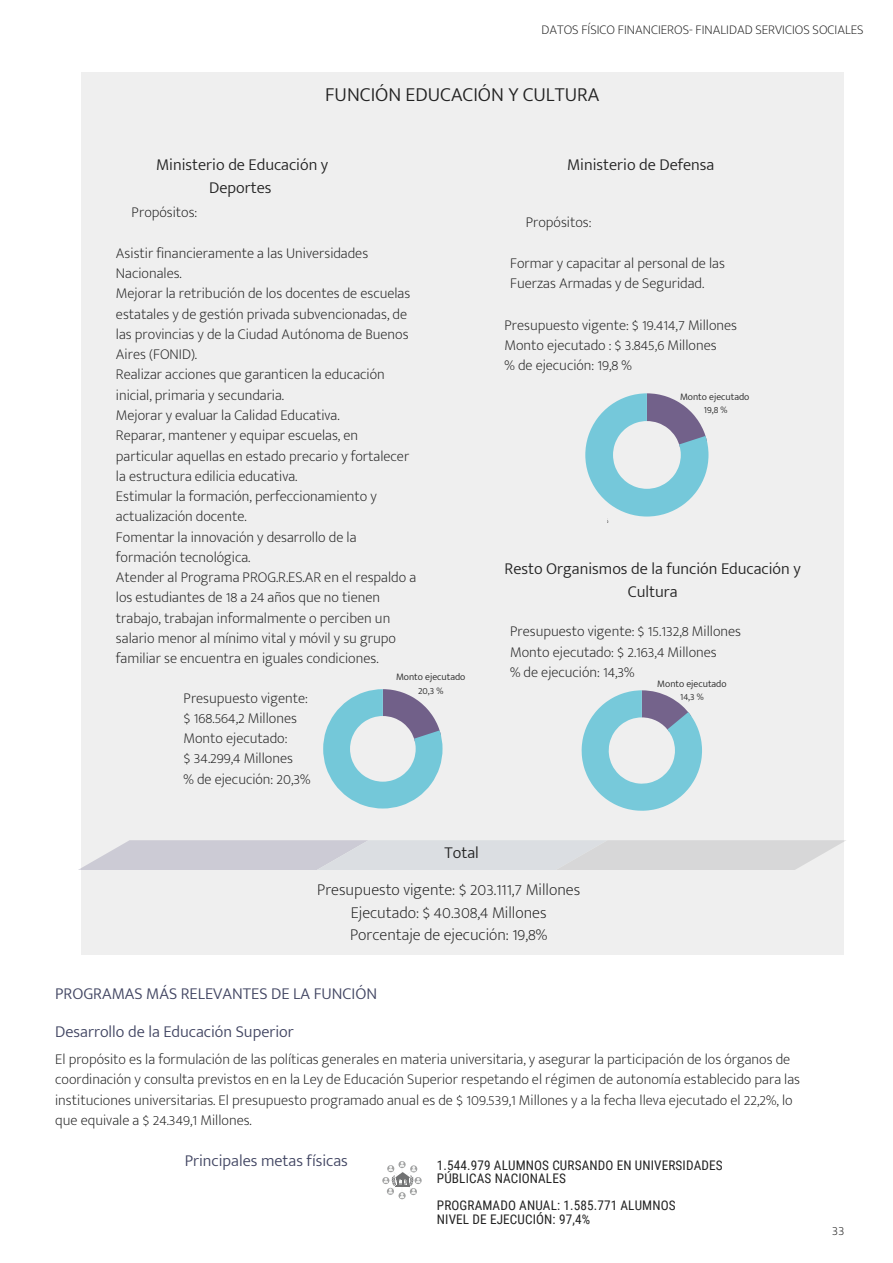
<style>
.page{position:relative;width:893px;height:1263px;background:#fff}
.page>*{position:absolute;margin:0;border:0;box-sizing:border-box;transform-origin:0 0}
.t1{font:300 19.8px "Mukta Mahee";color:#222}
.t2{font:300 16.5px/22.5px "Mukta Mahee";color:#222;text-align:center}
.t3{font:200 16.5px/22.5px "Mukta Mahee";color:#222;text-align:center}
.t4{font:300 16.5px "Mukta Mahee";color:#414562}
.t5{font:200 14.85px/20.2px "Mukta Mahee";color:#222}
.t6{font:13.2px/13.5px "Roboto Condensed";letter-spacing:.01em;color:#222}
.t7{font:200 13.2px "Mukta Mahee";color:#222}
.t8{font:300 9.9px/13.5px "Mukta Mahee";color:#222;text-align:center}
.t9{font:6.3px "Arimo";color:#222}
.t10{font:5.85px "Arimo";color:#222}
</style>
<div class="page">
<div style="left:81px;top:72px;width:762px;height:883px;background:#efefef"></div>
<svg style="left:585px;top:393px;width:123px;height:123px"></svg>
<svg style="left:323px;top:689px;width:119px;height:119px"></svg>
<svg style="left:581px;top:690px;width:121px;height:121px"></svg>
<svg style="left:80px;top:840px;width:766px;height:29px;background:#d6d7db"></svg>
<div style="left:398px;top:1192px;width:8px;height:7px;background:#aeaeae;border-radius:50%"></div>
<svg style="left:384px;top:1161px;width:36px;height:37px"></svg>
<div style="left:325px;top:803px;width:27px;height:27px;background:#efefef"></div>
<div style="left:420px;top:672px;width:27px;height:27px;background:#efefef"></div>
<div style="left:667px;top:667px;width:27px;height:27px;background:#efefef"></div>
<div style="left:580px;top:512px;width:27px;height:27px;background:#efefef"></div>
<div style="left:685px;top:373px;width:27px;height:27px;background:#efefef"></div>
<p class="t7" style="left:541px;top:22px;width:324px">DATOS FÍSICO FINANCIEROS- FINALIDAD SERVICIOS SOCIALES</p>
<h1 class="t1" style="left:325px;top:83px;width:276px">FUNCIÓN EDUCACIÓN Y CULTURA</h1>
<p class="t2" style="left:156px;top:153px;width:174px">Ministerio de Educación y<br>Deportes</p>
<p class="t2" style="left:567px;top:153px;width:149px">Ministerio de Defensa</p>
<p class="t5" style="left:132px;top:202px;width:67px">Propósitos:</p>
<p class="t5" style="left:116px;top:243px;width:302px">Asistir financieramente a las Universidades Nacionales.<br>Mejorar la retribución de los docentes de escuelas estatales y de gestión privada subvencionadas, de las provincias y de la Ciudad Autónoma de Buenos Aires (FONID).<br>Realizar acciones que garanticen la educación inicial, primaria y secundaria.<br>Mejorar y evaluar la Calidad Educativa.<br>Reparar, mantener y equipar escuelas, en particular aquellas en estado precario y fortalecer la estructura edilicia educativa.<br>Estimular la formación, perfeccionamiento y actualización docente.<br>Fomentar la innovación y desarrollo de la formación tecnológica.<br>Atender al Programa PROG.R.ES.AR en el respaldo a los estudiantes de 18 a 24 años que no tienen trabajo, trabajan informalmente o perciben un salario menor al mínimo vital y móvil y su grupo familiar se encuentra en iguales condiciones.</p>
<p class="t5" style="left:184px;top:687px;width:129px">Presupuesto vigente: $ 168.564,2 Millones<br>Monto ejecutado:<br>$ 34.299,4 Millones<br>% de ejecución: 20,3%</p>
<p class="t8" style="left:396px;top:670px;width:71px">Monto ejecutado<br>20,3 %</p>
<p class="t10" style="left:421px;top:689px;width:13px">20%</p>
<p class="t2" style="left:444px;top:841px;width:36px">Total</p>
<p class="t5" style="left:526px;top:212px;width:67px">Propósitos:</p>
<p class="t5" style="left:510px;top:253px;width:216px">Formar y capacitar al personal de las<br>Fuerzas Armadas y de Seguridad.</p>
<p class="t5" style="left:504px;top:315px;width:234px">Presupuesto vigente: $ 19.414,7 Millones<br>Monto ejecutado : $ 3.845,6 Millones<br>% de ejecución: 19,8 %</p>
<p class="t9" style="left:686px;top:392px;width:14px">20%</p>
<p class="t8" style="left:680px;top:390px;width:71px">Monto ejecutado<br>19,8 %</p>
<p class="t2" style="left:505px;top:557px;width:298px">Resto Organismos de la función Educación y<br>Cultura</p>
<p class="t5" style="left:510px;top:621px;width:232px">Presupuesto vigente: $ 15.132,8 Millones<br>Monto ejecutado: $ 2.163,4 Millones<br>% de ejecución: 14,3%</p>
<p class="t8" style="left:657px;top:677px;width:71px">Monto ejecutado<br>14,3 %</p>
<p class="t9" style="left:668px;top:681px;width:14px">14%</p>
<p class="t3" style="left:317px;top:878px;width:265px">Presupuesto vigente: $ 203.111,7 Millones<br>Ejecutado: $ 40.308,4 Millones<br>Porcentaje de ejecución: 19,8%</p>
<p class="t4" style="left:55px;top:983px;width:323px">PROGRAMAS MÁS RELEVANTES DE LA FUNCIÓN</p>
<p class="t4" style="left:55px;top:1022px;width:240px">Desarrollo de la Educación Superior</p>
<p class="t5" style="left:55px;top:1049px;width:746px">El propósito es la formulación de las políticas generales en materia universitaria, y asegurar la participación de los órganos de coordinación y consulta previstos en en la Ley de Educación Superior respetando el régimen de autonomía establecido para las instituciones universitarias. El presupuesto programado anual es de $ 109.539,1 Millones y a la fecha lleva ejecutado el 22,2%, lo que equivale a $ 24.349,1 Millones.</p>
<p class="t4" style="left:185px;top:1150px;width:165px">Principales metas físicas</p>
<p class="t6" style="left:437px;top:1158px;width:287px">1.544.979 ALUMNOS CURSANDO EN UNIVERSIDADES<br>PÚBLICAS NACIONALES</p>
<p class="t6" style="left:437px;top:1199px;width:240px">PROGRAMADO ANUAL: 1.585.771 ALUMNOS<br>NIVEL DE EJECUCIÓN: 97,4%</p>
<p class="t7" style="left:832px;top:1223px;width:14px">33</p>
</div>
